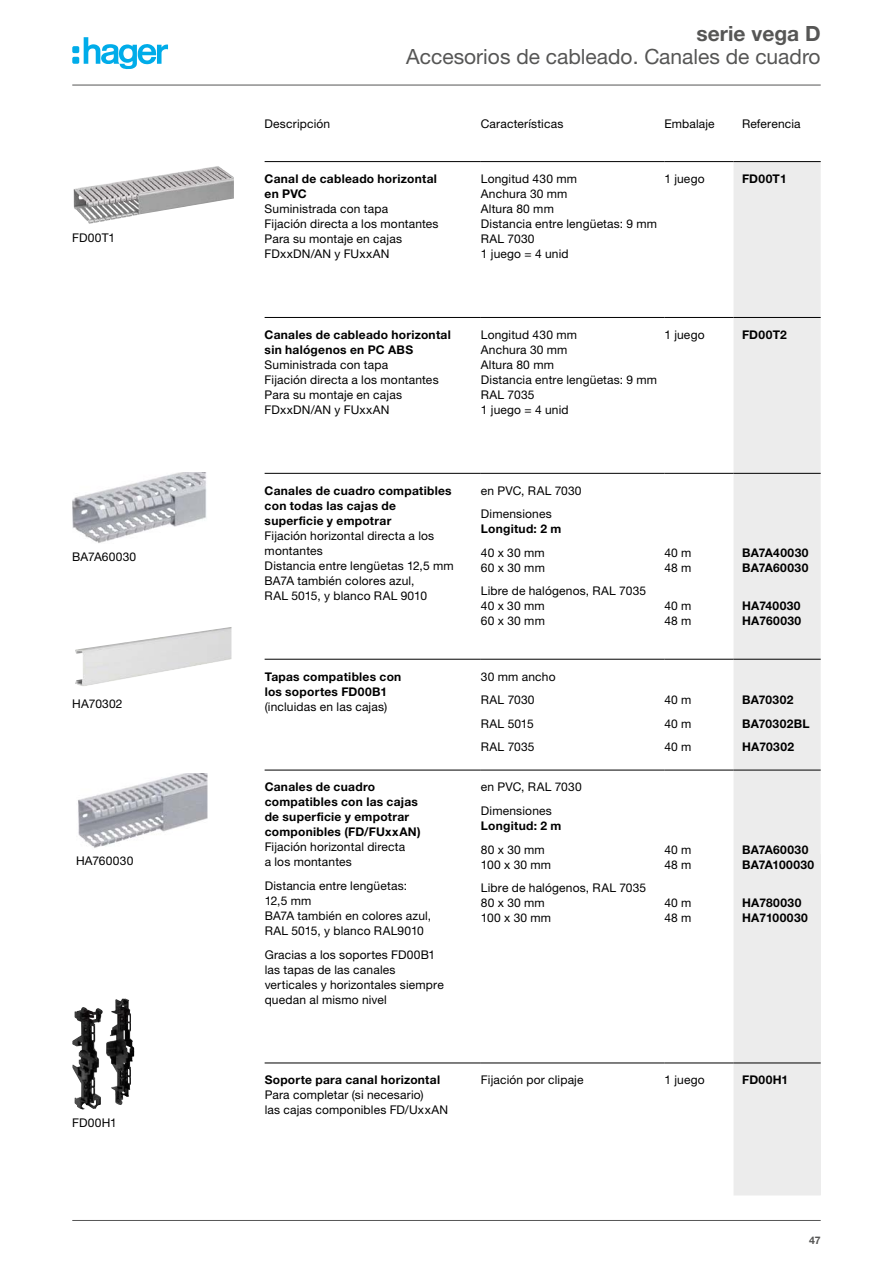
<style>
.page{position:relative;width:893px;height:1263px;background:#fff}
.page>*{position:absolute;margin:0;border:0;box-sizing:border-box;transform-origin:0 0}
.t1{font:21px "Helvetica Neue LTW1 G";color:#565655}
.t2{font:700 21px "Helvetica Neue LTW1 G";color:#565655}
.t3{font:12px/15px "Helvetica Neue LTW1 G";letter-spacing:.015em;color:#000}
.t4{font:700 12px/15px "Helvetica Neue LTW1 G";letter-spacing:.025em;color:#000}
.t5{font:700 10.5px "Helvetica Neue LTW1 G";color:#565655}
</style>
<div class="page">
<hr style="left:72px;top:1220px;width:749px;height:1px;background:#565655">
<svg style="left:72px;top:37px;width:96px;height:32px"></svg>
<hr style="left:72px;top:85px;width:749px;height:1px;background:#565655">
<svg style="left:733px;top:162px;width:88px;height:1033px;fill:#ececec"></svg>
<hr style="left:265px;top:161px;width:216px;height:1px;background:#000">
<hr style="left:481px;top:161px;width:183px;height:1px;background:#000">
<hr style="left:664px;top:161px;width:69px;height:1px;background:#000">
<hr style="left:733px;top:161px;width:88px;height:1px;background:#000">
<hr style="left:265px;top:317px;width:216px;height:1px;background:#000">
<hr style="left:481px;top:317px;width:183px;height:1px;background:#000">
<hr style="left:664px;top:317px;width:69px;height:1px;background:#000">
<hr style="left:733px;top:317px;width:88px;height:1px;background:#000">
<hr style="left:265px;top:473px;width:216px;height:1px;background:#000">
<hr style="left:481px;top:473px;width:183px;height:1px;background:#000">
<hr style="left:664px;top:473px;width:69px;height:1px;background:#000">
<hr style="left:733px;top:473px;width:88px;height:1px;background:#000">
<hr style="left:265px;top:659px;width:216px;height:1px;background:#000">
<hr style="left:481px;top:659px;width:183px;height:1px;background:#000">
<hr style="left:664px;top:659px;width:69px;height:1px;background:#000">
<hr style="left:733px;top:659px;width:88px;height:1px;background:#000">
<hr style="left:265px;top:770px;width:216px;height:1px;background:#000">
<hr style="left:481px;top:770px;width:183px;height:1px;background:#000">
<hr style="left:664px;top:770px;width:69px;height:1px;background:#000">
<hr style="left:733px;top:770px;width:88px;height:1px;background:#000">
<hr style="left:265px;top:1063px;width:216px;height:1px;background:#000">
<hr style="left:481px;top:1063px;width:183px;height:1px;background:#000">
<hr style="left:664px;top:1063px;width:69px;height:1px;background:#000">
<hr style="left:733px;top:1063px;width:88px;height:1px;background:#000">
<img style="left:74px;top:166px;width:160px;height:58px">
<img style="left:72px;top:473px;width:135px;height:70px">
<img style="left:75px;top:627px;width:156px;height:59px">
<img style="left:78px;top:774px;width:130px;height:74px">
<img style="left:106px;top:998px;width:27px;height:107px">
<p class="t3" style="left:72px;top:230px;width:44px">FD00T1</p>
<p class="t3" style="left:72px;top:549px;width:65px">BA7A60030</p>
<p class="t3" style="left:72px;top:696px;width:52px">HA70302</p>
<p class="t3" style="left:76px;top:853px;width:59px">HA760030</p>
<p class="t3" style="left:72px;top:1115px;width:46px">FD00H1</p>
<h1 class="t2" style="left:697px;top:21px;width:126px">serie vega D</h1>
<h1 class="t1" style="left:406px;top:43px;width:416px">Accesorios de cableado. Canales de cuadro</h1>
<p class="t3" style="left:265px;top:116px;width:67px">Descripción</p>
<p class="t3" style="left:481px;top:116px;width:84px">Características</p>
<p class="t3" style="left:664px;top:116px;width:52px">Embalaje</p>
<p class="t3" style="left:742px;top:116px;width:60px">Referencia</p>
<p class="t4" style="left:265px;top:171px;width:174px">Canal de cableado horizontal en PVC</p>
<p class="t3" style="left:265px;top:201px;width:176px">Suministrada con tapa<br>Fijación directa a los montantes<br>Para su montaje en cajas<br>FDxxDN/AN y FUxxAN</p>
<p class="t4" style="left:265px;top:327px;width:188px">Canales de cableado horizontal sin halógenos en PC ABS</p>
<p class="t3" style="left:265px;top:357px;width:176px">Suministrada con tapa<br>Fijación directa a los montantes<br>Para su montaje en cajas<br>FDxxDN/AN y FUxxAN</p>
<p class="t4" style="left:265px;top:483px;width:189px">Canales de cuadro compatibles con todas las cajas de superficie y empotrar</p>
<p class="t3" style="left:265px;top:528px;width:191px">Fijación horizontal directa a los montantes<br>Distancia entre lengüetas 12,5 mm<br>BA7A también colores azul,<br>RAL 5015, y blanco RAL 9010</p>
<p class="t4" style="left:265px;top:669px;width:138px">Tapas compatibles con los soportes FD00B1</p>
<p class="t3" style="left:265px;top:699px;width:124px">(incluidas en las cajas)</p>
<p class="t4" style="left:265px;top:780px;width:157px">Canales de cuadro compatibles con las cajas de superficie y empotrar componibles (FD/FUxxAN)</p>
<p class="t3" style="left:265px;top:840px;width:142px">Fijación horizontal directa a los montantes</p>
<p class="t3" style="left:265px;top:878px;width:168px">Distancia entre lengüetas:<br>12,5 mm<br>BA7A también en colores azul,<br>RAL 5015, y blanco RAL9010</p>
<p class="t3" style="left:265px;top:947px;width:181px">Gracias a los soportes FD00B1 las tapas de las canales verticales y horizontales siempre quedan al mismo nivel</p>
<p class="t3" style="left:481px;top:171px;width:178px">Longitud 430 mm<br>Anchura 30 mm<br>Altura 80 mm<br>Distancia entre lengüetas: 9 mm<br>RAL 7030<br>1 juego = 4 unid</p>
<p class="t3" style="left:664px;top:171px;width:42px">1 juego</p>
<p class="t4" style="left:742px;top:171px;width:46px">FD00T1</p>
<p class="t3" style="left:481px;top:327px;width:178px">Longitud 430 mm<br>Anchura 30 mm<br>Altura 80 mm<br>Distancia entre lengüetas: 9 mm<br>RAL 7035<br>1 juego = 4 unid</p>
<p class="t3" style="left:664px;top:327px;width:42px">1 juego</p>
<p class="t4" style="left:742px;top:327px;width:46px">FD00T2</p>
<p class="t3" style="left:481px;top:478px;width:102px;line-height:23.5px">en PVC, RAL 7030<br>Dimensiones</p>
<p class="t4" style="left:481px;top:521px;width:82px">Longitud: 2 m</p>
<p class="t3" style="left:481px;top:545px;width:65px">40 x 30 mm<br>60 x 30 mm</p>
<p class="t3" style="left:481px;top:583px;width:167px">Libre de halógenos, RAL 7035<br>40 x 30 mm<br>60 x 30 mm</p>
<p class="t3" style="left:481px;top:664px;width:76px;line-height:23.5px">30 mm ancho<br>RAL 7030<br>RAL 5015<br>RAL 7035</p>
<p class="t3" style="left:481px;top:775px;width:102px;line-height:23.5px">en PVC, RAL 7030<br>Dimensiones</p>
<p class="t4" style="left:481px;top:818px;width:82px">Longitud: 2 m</p>
<p class="t3" style="left:481px;top:842px;width:72px">80 x 30 mm<br>100 x 30 mm</p>
<p class="t3" style="left:481px;top:880px;width:167px">Libre de halógenos, RAL 7035<br>80 x 30 mm<br>100 x 30 mm</p>
<p class="t3" style="left:664px;top:545px;width:29px">40 m<br>48 m</p>
<p class="t3" style="left:664px;top:598px;width:29px">40 m<br>48 m</p>
<p class="t4" style="left:742px;top:545px;width:68px">BA7A40030<br>BA7A60030</p>
<p class="t4" style="left:742px;top:598px;width:61px">HA740030<br>HA760030</p>
<p class="t3" style="left:664px;top:688px;width:29px;line-height:23.5px;text-align:justify">40 m 40 m 40 m</p>
<p class="t4" style="left:742px;top:688px;width:69px;line-height:23.5px">BA70302<br>BA70302BL<br>HA70302</p>
<p class="t3" style="left:664px;top:842px;width:29px">40 m<br>48 m</p>
<p class="t3" style="left:664px;top:895px;width:29px">40 m<br>48 m</p>
<p class="t4" style="left:742px;top:842px;width:74px">BA7A60030<br>BA7A100030</p>
<p class="t4" style="left:742px;top:895px;width:67px">HA780030<br>HA7100030</p>
<p class="t4" style="left:265px;top:1072px;width:177px">Soporte para canal horizontal</p>
<p class="t3" style="left:265px;top:1087px;width:185px">Para completar (si necesario)<br>las cajas componibles FD/UxxAN</p>
<p class="t3" style="left:481px;top:1072px;width:104px">Fijación por clipaje</p>
<p class="t3" style="left:664px;top:1072px;width:42px">1 juego</p>
<p class="t4" style="left:742px;top:1072px;width:48px">FD00H1</p>
<p class="t5" style="left:809px;top:1233px;width:13px">47</p>
</div>
